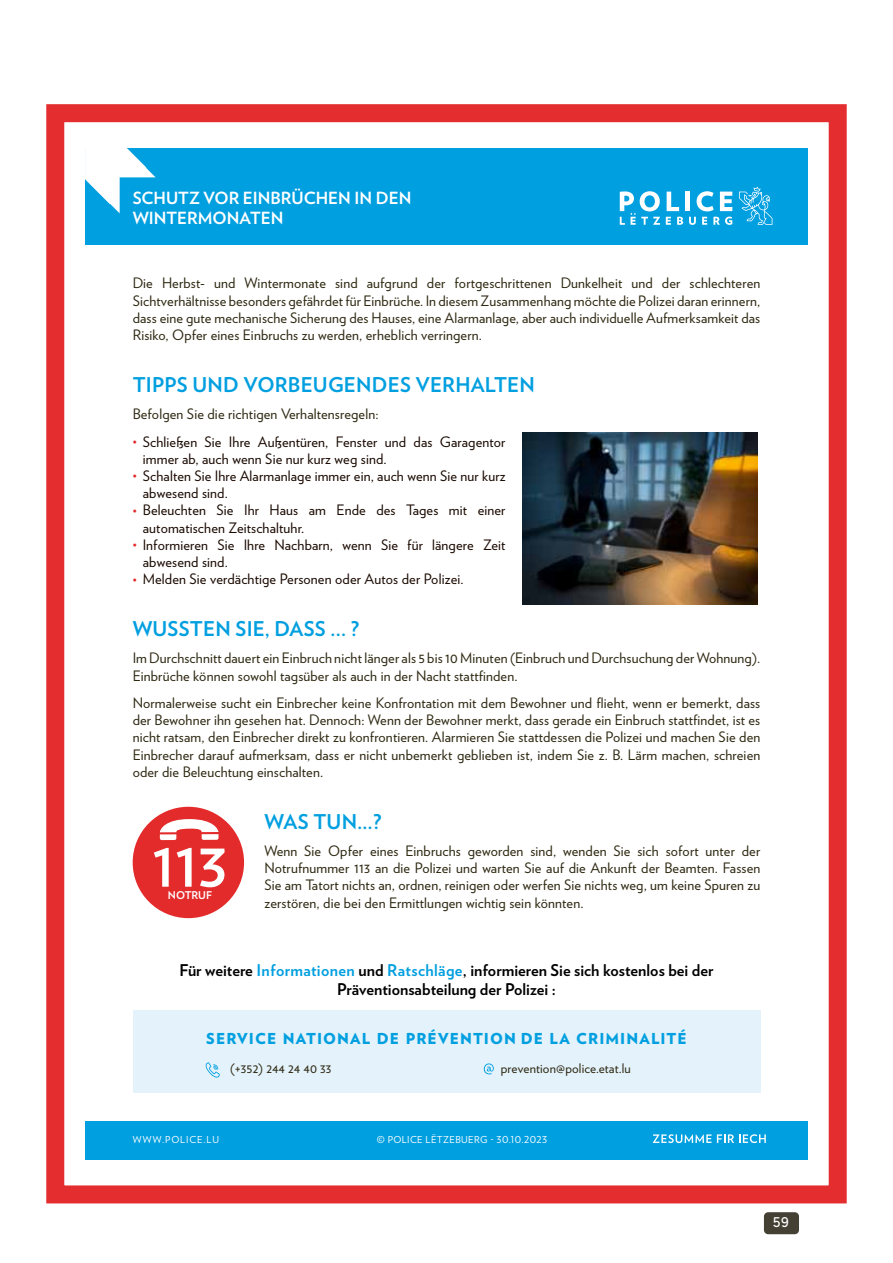
<style>
.page{position:relative;width:893px;height:1263px;background:#fff}
.page>*{position:absolute;margin:0;border:0;box-sizing:border-box;transform-origin:0 0}
.t1{font:700 20.4px "Verlag";letter-spacing:.01em;color:#009fe0}
.t2{font:700 16.8px/20.1px "Verlag";color:#fff}
.t3{font:700 16.2px/18.3px "Verlag";color:#000;text-align:center}
.t4{font:900 15.15px "Verlag";letter-spacing:.07em;color:#009fe0}
.t5{font:14.4px/17.2px "Verlag";letter-spacing:.01em;color:#2f2912;text-align:justify}
.t6{font:14.4px/17.2px "Verlag";letter-spacing:.01em;color:#1a0900}
.t7{font:700 13.5px "Madras";color:#fff}
.t8{font:13.2px "Verlag";letter-spacing:.01em;color:#2f2912}
.t9{font:700 10.65px "Verlag";color:#fff}
.t10{font:9.6px "Verlag";letter-spacing:.04em;color:#fff}
.t11{font:9.6px "Verlag";letter-spacing:.095em;color:#fff}
.s1{font-size:10.8px;color:#e42b2b}
.s2{color:#009fe0}
</style>
<div class="page">
<div style="left:764px;top:1212px;width:35px;height:22px;background:#454034;border-radius:4px"></div>
<div style="left:46px;top:104px;width:801px;height:1099px;border:18px solid #e42d2f"></div>
<div style="left:85px;top:1122px;width:723px;height:38px;background:#009fe0"></div>
<svg style="left:653px;top:1134px;width:58px;height:9px"></svg>
<svg style="left:717px;top:1134px;width:49px;height:9px"></svg>
<div style="left:85px;top:148px;width:723px;height:97px;background:#009fe0"></div>
<svg style="left:667px;top:192px;width:12px;height:19px"></svg>
<div style="left:685px;top:192px;width:5px;height:19px;background:#fff"></div>
<svg style="left:697px;top:191px;width:17px;height:20px"></svg>
<svg style="left:720px;top:192px;width:12px;height:19px"></svg>
<svg style="left:620px;top:191px;width:40px;height:34px"></svg>
<svg style="left:666px;top:217px;width:5px;height:8px"></svg>
<svg style="left:677px;top:217px;width:6px;height:8px"></svg>
<svg style="left:689px;top:217px;width:7px;height:8px"></svg>
<svg style="left:702px;top:217px;width:5px;height:8px"></svg>
<svg style="left:713px;top:217px;width:19px;height:8px"></svg>
<svg style="left:739px;top:187px;width:33px;height:38px"></svg>
<div style="left:133px;top:807px;width:111px;height:111px;background:#e42b2b;border-radius:50%"></div>
<svg style="left:154px;top:848px;width:15px;height:39px"></svg>
<svg style="left:177px;top:848px;width:15px;height:39px"></svg>
<svg style="left:200px;top:848px;width:25px;height:39px"></svg>
<svg style="left:160px;top:819px;width:59px;height:21px"></svg>
<img style="left:522px;top:433px;width:235px;height:171px">
<div style="left:133px;top:1010px;width:627px;height:83px;background:#e3f2fb"></div>
<svg style="left:484px;top:1063px;width:10px;height:11px"></svg>
<svg style="left:205px;top:1062px;width:15px;height:15px"></svg>
<svg style="left:85px;top:148px;width:71px;height:65px"></svg>
<p class="t2" style="left:133px;top:187px;width:280px">SCHUTZ VOR EINBRÜCHEN IN DEN<br>WINTERMONATEN</p>
<p class="t5" style="left:133px;top:274px;width:629px">Die Herbst- und Wintermonate sind aufgrund der fortgeschrittenen Dunkelheit und der schlechteren Sichtverhältnisse besonders gefährdet für einbrüche. in diesem zusammenhang möchte die Polizei daran erinnern, dass eine gute mechanische Sicherung des Hauses, eine Alarmanlage, aber auch individuelle Aufmerksamkeit das risiko, opfer eines einbruchs zu werden, erheblich verringern.</p>
<h1 class="t1" style="left:133px;top:368px;width:404px">TIPPS UND VORBEUGENDES VERHALTEN</h1>
<p class="t5" style="left:133px;top:405px;width:247px">befolgen Sie die richtigen Verhaltensregeln:</p>
<p class="t6" style="left:143px;top:432px;width:364px;text-indent:-10px"><span class="s1">•</span> Schließen Sie ihre Außentüren, Fenster und das garagentor immer ab, auch wenn Sie nur kurz weg sind.</p>
<p class="t6" style="left:143px;top:466px;width:364px;text-indent:-10px"><span class="s1">•</span> Schalten Sie ihre Alarmanlage immer ein, auch wenn Sie nur kurz abwesend sind.</p>
<p class="t6" style="left:143px;top:501px;width:364px;text-indent:-10px"><span class="s1">•</span> beleuchten Sie ihr Haus am ende des tages mit einer automatischen zeitschaltuhr.</p>
<p class="t6" style="left:143px;top:535px;width:364px;text-indent:-10px"><span class="s1">•</span> informieren Sie ihre Nachbarn, wenn Sie für längere zeit abwesend sind.</p>
<p class="t6" style="left:133px;top:570px;width:332px"><span class="s1">•</span> Melden Sie verdächtige Personen oder Autos der Polizei.</p>
<h1 class="t1" style="left:133px;top:612px;width:228px">WUSSTEN SIE, DASS ... ?</h1>
<p class="t5" style="left:133px;top:649px;width:629px">im Durchschnitt dauert ein einbruch nicht länger als 5 bis 10 Minuten (einbruch und Durchsuchung der Wohnung). einbrüche können sowohl tagsüber als auch in der Nacht stattfinden.</p>
<p class="t5" style="left:133px;top:693px;width:629px">Normalerweise sucht ein einbrecher keine Konfrontation mit dem bewohner und flieht, wenn er bemerkt, dass der bewohner ihn gesehen hat. Dennoch: Wenn der bewohner merkt, dass gerade ein einbruch stattfindet, ist es nicht ratsam, den einbrecher direkt zu konfrontieren. Alarmieren Sie stattdessen die Polizei und machen Sie den einbrecher darauf aufmerksam, dass er nicht unbemerkt geblieben ist, indem Sie z. b. lärm machen, schreien oder die beleuchtung einschalten.</p>
<h1 class="t1" style="left:264px;top:805px;width:118px">WAS TUN… ?</h1>
<p class="t5" style="left:264px;top:841px;width:497px">Wenn Sie opfer eines einbruchs geworden sind, wenden Sie sich sofort unter der Notrufnummer 113 an die Polizei und warten Sie auf die Ankunft der beamten. Fassen Sie am tatort nichts an, ordnen, reinigen oder werfen Sie nichts weg, um keine Spuren zu zerstören, die bei den ermittlungen wichtig sein könnten.</p>
<p class="t9" style="left:168px;top:887px;width:46px">NOTRUF</p>
<p class="t3" style="left:179px;top:960px;width:536px">Für weitere <span class="s2">Informationen</span> und <span class="s2">Ratschläge</span>, informieren Sie sich kostenlos bei der<br>Präventionsabteilung der Polizei :</p>
<p class="t4" style="left:206px;top:1026px;width:482px">SERVICE NATIONAL DE PRÉVENTION DE LA CRIMINALITÉ</p>
<p class="t8" style="left:230px;top:1058px;width:103px">(+352) 244 24 40 33</p>
<p class="t8" style="left:501px;top:1059px;width:132px">prevention@police.etat.lu</p>
<p class="t11" style="left:133px;top:1132px;width:88px">WWW.POLICE.LU</p>
<p class="t10" style="left:377px;top:1132px;width:172px">© Police lëtzebuerg - 30.10.2023</p>
<p class="t7" style="left:773px;top:1214px;width:17px">59</p>
</div>
